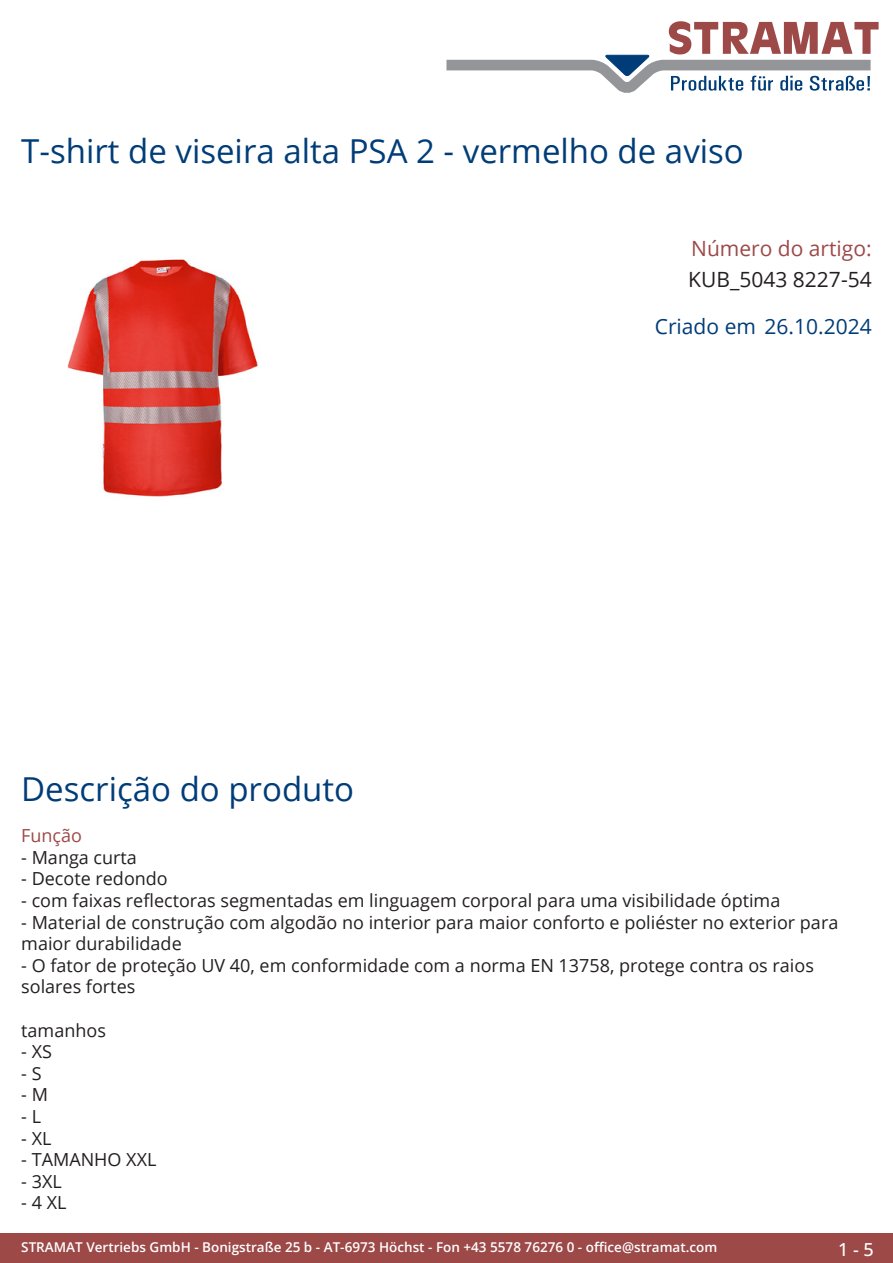
<style>
.page{position:relative;width:893px;height:1263px;background:#fff}
.page>*{position:absolute;margin:0;border:0;box-sizing:border-box;transform-origin:0 0}
.Produkttitel{font:33px "Open Sans";color:#003d78}
.Erstellungsdatum{font:21px "Open Sans";color:#003d78}
.TechDaten_Überschrif{font:21px "Open Sans";color:#9c4948}
.TechDaten_Inhalt{font:21px "Open Sans";color:#231f20}
.Beschreibung_Text{font:18px/21.6px "Open Sans";color:#231f20}
.Beschreibung_Text-2{font:18px "Open Sans";color:#9c4948}
.t1{font:500 18px "Open Sans";color:#fff}
.t2{font:600 13.5px "Open Sans";color:#fff}
</style>
<div class="page">
<div style="left:0;top:1233px;width:893px;height:30px;background:#9c4948"></div>
<svg style="left:446px;top:21px;width:433px;height:72px"></svg>
<img style="left:67px;top:259px;width:191px;height:238px">
<p class="Produkttitel" style="left:21px;top:128px;width:724px">T-shirt de viseira alta PSA 2 - vermelho de aviso</p>
<p class="TechDaten_Überschrif" style="left:691px;top:234px;width:182px">Número do artigo:</p>
<p class="TechDaten_Inhalt" style="left:688px;top:265px;width:185px">KUB_5043 8227-54</p>
<p class="Erstellungsdatum" style="left:655px;top:312px;width:218px">Criado em 26.10.2024</p>
<p class="Produkttitel" style="left:21px;top:766px;width:334px">Descrição do produto</p>
<p class="Beschreibung_Text-2" style="left:21px;top:823px;width:62px">Função</p>
<p class="Beschreibung_Text" style="left:21px;top:846px;width:117px">- Manga curta</p>
<p class="Beschreibung_Text" style="left:21px;top:867px;width:148px">- Decote redondo</p>
<p class="Beschreibung_Text" style="left:21px;top:889px;width:761px">- com faixas reflectoras segmentadas em linguagem corporal para uma visibilidade óptima</p>
<p class="Beschreibung_Text" style="left:21px;top:911px;width:819px">- Material de construção com algodão no interior para maior conforto e poliéster no exterior para maior durabilidade</p>
<p class="Beschreibung_Text" style="left:21px;top:954px;width:794px">- O fator de proteção UV 40, em conformidade com a norma EN 13758, protege contra os raios solares fortes</p>
<p class="Beschreibung_Text" style="left:21px;top:1019px;width:86px">tamanhos</p>
<p class="Beschreibung_Text" style="left:21px;top:1040px;width:32px">- XS</p>
<p class="Beschreibung_Text" style="left:21px;top:1062px;width:22px">- S</p>
<p class="Beschreibung_Text" style="left:21px;top:1083px;width:28px">- M</p>
<p class="Beschreibung_Text" style="left:21px;top:1105px;width:21px">- L</p>
<p class="Beschreibung_Text" style="left:21px;top:1127px;width:32px">- XL</p>
<p class="Beschreibung_Text" style="left:21px;top:1148px;width:137px">- TAMANHO XXL</p>
<p class="Beschreibung_Text" style="left:21px;top:1170px;width:42px">- 3XL</p>
<p class="Beschreibung_Text" style="left:21px;top:1191px;width:47px">- 4 XL</p>
<p class="t2" style="left:21px;top:1238px;width:698px">STRAMAT Vertriebs GmbH - Bonigstraße 25 b - AT-6973 Höchst - Fon +43 5578 76276 0 - office@stramat.com</p>
<p class="t1" style="left:838px;top:1237px;width:37px">1 - 5</p>
</div>
